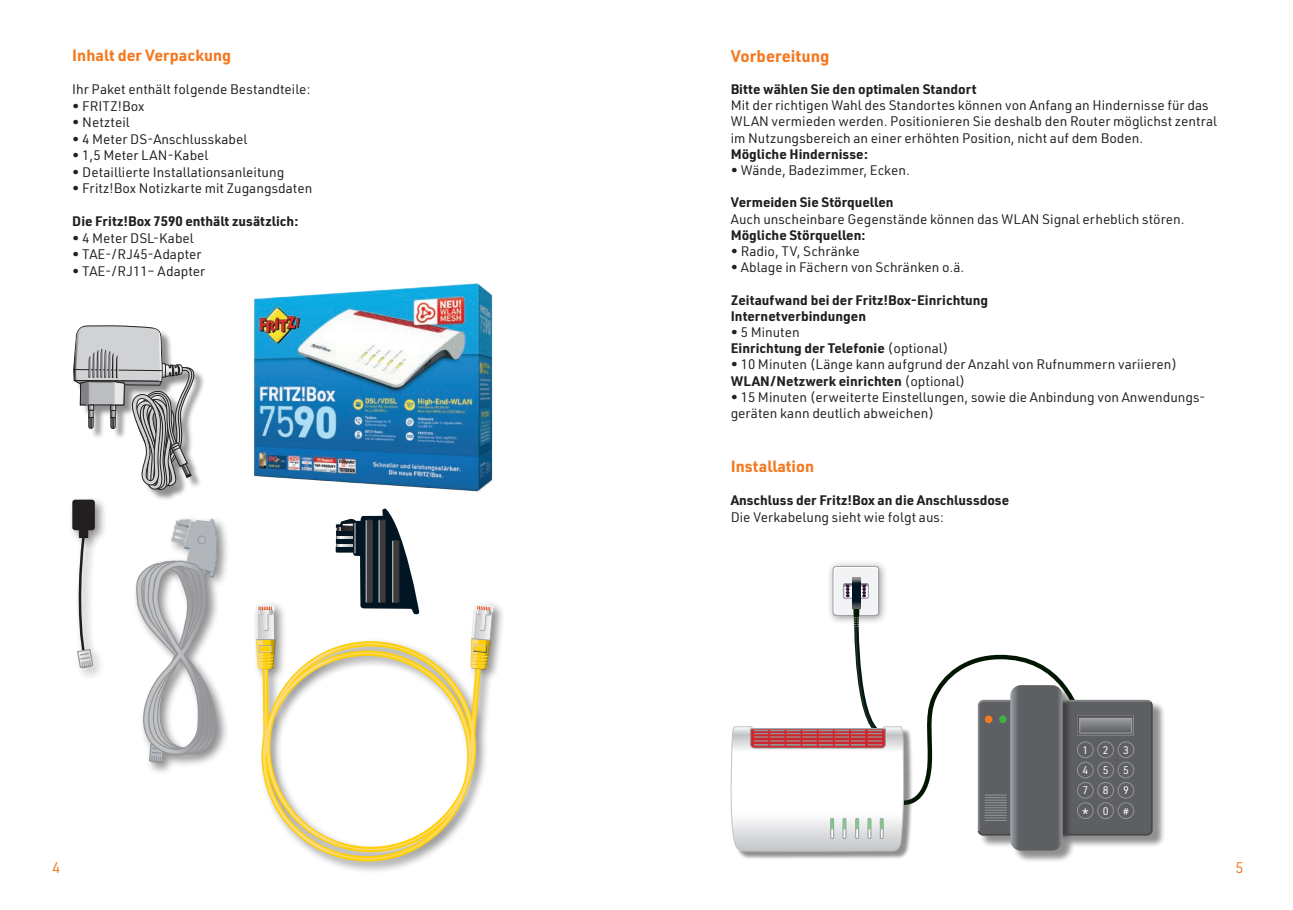
<style>
.page{position:relative;width:1293px;height:910px;background:#fff}
.page>*{position:absolute;margin:0;border:0;box-sizing:border-box;transform-origin:0 0}
.t1{font:700 16.5px "URWDIN";color:#f47921}
.t2{font:700 15.9px "URWDIN";color:#f47921}
.t3{font:15px "URWDIN";color:#f47921}
.t4{font:13.5px/16.2px "URWDIN";color:#231f20}
.t5{font:700 13.5px/16.2px "URWDIN";color:#231f20}
.t6{font:13.35px "URWDIN";color:#fff}
.t7{font:10.8px "URWDIN";color:#fff}
.s1{font-weight:400}
.s2{font-weight:700}
</style>
<div class="page">
<img style="left:254px;top:283px;width:239px;height:209px">
<div style="left:75px;top:327px;width:131px;height:175px;background:#231f20;opacity:.5"></div>
<svg style="left:73px;top:325px;width:129px;height:167px"></svg>
<div style="left:69px;top:496px;width:38px;height:185px;background:#231f20;opacity:.5"></div>
<div style="left:73px;top:500px;width:21px;height:29px;background:#231f20;border-radius:2px"></div>
<div style="left:72px;top:500px;width:23px;height:30px;border:2px solid #231f20;border-radius:2px"></div>
<div style="left:80px;top:530px;width:7px;height:7px;background:#231f20"></div>
<div style="left:79px;top:529px;width:9px;height:9px;border:2px solid #231f20"></div>
<svg style="left:76px;top:535px;width:18px;height:134px"></svg>
<svg style="left:336px;top:508px;width:81px;height:92px"></svg>
<div style="left:366px;top:520px;width:6px;height:82px;background:#3c3c3d"></div>
<div style="left:366px;top:520px;width:7px;height:83px;border:1px solid #363536"></div>
<hr style="left:366px;top:521px;width:1px;height:81px;background:#b5bbc0">
<div style="left:379px;top:520px;width:6px;height:82px;background:#3c3c3d"></div>
<div style="left:379px;top:520px;width:6px;height:83px;border:1px solid #363536"></div>
<hr style="left:378px;top:521px;width:2px;height:81px;background:#b5bbc0">
<div style="left:393px;top:541px;width:6px;height:61px;background:#3c3c3d"></div>
<div style="left:392px;top:540px;width:7px;height:63px;border:1px solid #363536"></div>
<hr style="left:392px;top:541px;width:1px;height:61px;background:#b5bbc0">
<div style="left:133px;top:516px;width:97px;height:259px;background:#231f20;opacity:.5"></div>
<img style="left:161px;top:516px;width:69px;height:66px">
<svg style="left:133px;top:518px;width:88px;height:248px"></svg>
<div style="left:252px;top:600px;width:253px;height:274px;background:#231f20;opacity:.5"></div>
<svg style="left:465px;top:603px;width:28px;height:156px"></svg>
<svg style="left:255px;top:603px;width:20px;height:156px"></svg>
<div style="left:732px;top:728px;width:181px;height:132px;background:#231f20;opacity:.5"></div>
<div style="left:826px;top:560px;width:62px;height:65px;background:#231f20;opacity:.5"></div>
<div style="left:979px;top:686px;width:186px;height:178px;background:#231f20;opacity:.5"></div>
<svg style="left:730px;top:566px;width:423px;height:286px"></svg>
<svg style="left:1081px;top:720px;width:49px;height:11px"></svg>
<div style="left:1079px;top:718px;width:53px;height:15px;border:1px solid #a0a1a5"></div>
<p class="t2" style="left:72px;top:44px;width:160px">Inhalt der Verpackung</p>
<p class="t4" style="left:72px;top:81px;width:240px">Ihr Paket enthält folgende Bestandteile:</p>
<p class="t4" style="left:72px;top:97px;width:74px">• FRITZ!Box</p>
<p class="t4" style="left:72px;top:114px;width:59px">• Netzteil</p>
<p class="t4" style="left:72px;top:130px;width:177px">• 4 Meter DS-Anschlusskabel</p>
<p class="t4" style="left:72px;top:147px;width:138px">• 1,5 Meter LAN-Kabel</p>
<p class="t4" style="left:72px;top:163px;width:213px">• Detaillierte Installationsanleitung</p>
<p class="t4" style="left:72px;top:180px;width:241px">• Fritz!Box Notizkarte mit Zugangsdaten</p>
<p class="t5" style="left:72px;top:213px;width:227px">Die Fritz!Box 7590 enthält zusätzlich:</p>
<p class="t4" style="left:72px;top:229px;width:123px">• 4 Meter DSL-Kabel</p>
<p class="t4" style="left:72px;top:246px;width:131px">• TAE-/RJ45-Adapter</p>
<p class="t4" style="left:72px;top:262px;width:134px">• TAE-/RJ11– Adapter</p>
<p class="t3" style="left:52px;top:857px;width:10px">4</p>
<p class="t1" style="left:730px;top:44px;width:100px">Vorbereitung</p>
<p class="t5" style="left:730px;top:80px;width:247px">Bitte wählen Sie den optimalen Standort</p>
<p class="t4" style="left:730px;top:97px;width:488px">Mit der richtigen Wahl des Standortes können von Anfang an Hindernisse für das<br>WLAN vermieden werden. Positionieren Sie deshalb den Router möglichst zentral im Nutzungsbereich an einer erhöhten Position, nicht auf dem Boden.</p>
<p class="t5" style="left:730px;top:145px;width:139px">Mögliche Hindernisse:</p>
<p class="t4" style="left:730px;top:162px;width:181px">• Wände, Badezimmer, Ecken.</p>
<p class="t5" style="left:730px;top:194px;width:164px">Vermeiden Sie Störquellen</p>
<p class="t4" style="left:730px;top:210px;width:455px">Auch unscheinbare Gegenstände können das WLAN Signal erheblich stören.</p>
<p class="t5" style="left:730px;top:226px;width:136px">Mögliche Störquellen:</p>
<p class="t4" style="left:730px;top:243px;width:130px">• Radio, TV, Schränke</p>
<p class="t4" style="left:730px;top:259px;width:235px">• Ablage in Fächern von Schränken o.ä.</p>
<p class="t5" style="left:730px;top:291px;width:259px">Zeitaufwand bei der Fritz!Box-Einrichtung<br>Internetverbindungen</p>
<p class="t5" style="left:730px;top:323px;width:219px"><span class="s1">• 5 Minuten<br></span>Einrichtung der Telefonie <span class="s1">(optional)</span></p>
<p class="t4" style="left:730px;top:356px;width:448px">• 10 Minuten (Länge kann aufgrund der Anzahl von Rufnummern variieren)<br><span class="s2">WLAN/Netzwerk einrichten</span> (optional)</p>
<p class="t4" style="left:730px;top:388px;width:476px">• 15 Minuten (erweiterte Einstellungen, sowie die Anbindung von Anwendungs&shy;geräten kann deutlich abweichen)</p>
<p class="t2" style="left:730px;top:456px;width:85px">Installation</p>
<p class="t5" style="left:730px;top:492px;width:280px">Anschluss der Fritz!Box an die Anschlussdose</p>
<p class="t4" style="left:730px;top:508px;width:215px">Die Verkabelung sieht wie folgt aus:</p>
<p class="t7" style="left:1082px;top:743px;width:7px">1</p>
<p class="t7" style="left:1102px;top:743px;width:7px">2</p>
<p class="t7" style="left:1123px;top:743px;width:7px">3</p>
<p class="t7" style="left:1082px;top:763px;width:7px">4</p>
<p class="t7" style="left:1102px;top:763px;width:7px">5</p>
<p class="t7" style="left:1123px;top:763px;width:7px">5</p>
<p class="t7" style="left:1082px;top:783px;width:7px">7</p>
<p class="t7" style="left:1102px;top:783px;width:7px">8</p>
<p class="t7" style="left:1123px;top:783px;width:7px">9</p>
<p class="t6" style="left:1081px;top:805px;width:28px">* <sup>0</sup></p>
<p class="t7" style="left:1123px;top:804px;width:7px">#</p>
<p class="t3" style="left:1235px;top:857px;width:10px">5</p>
</div>
